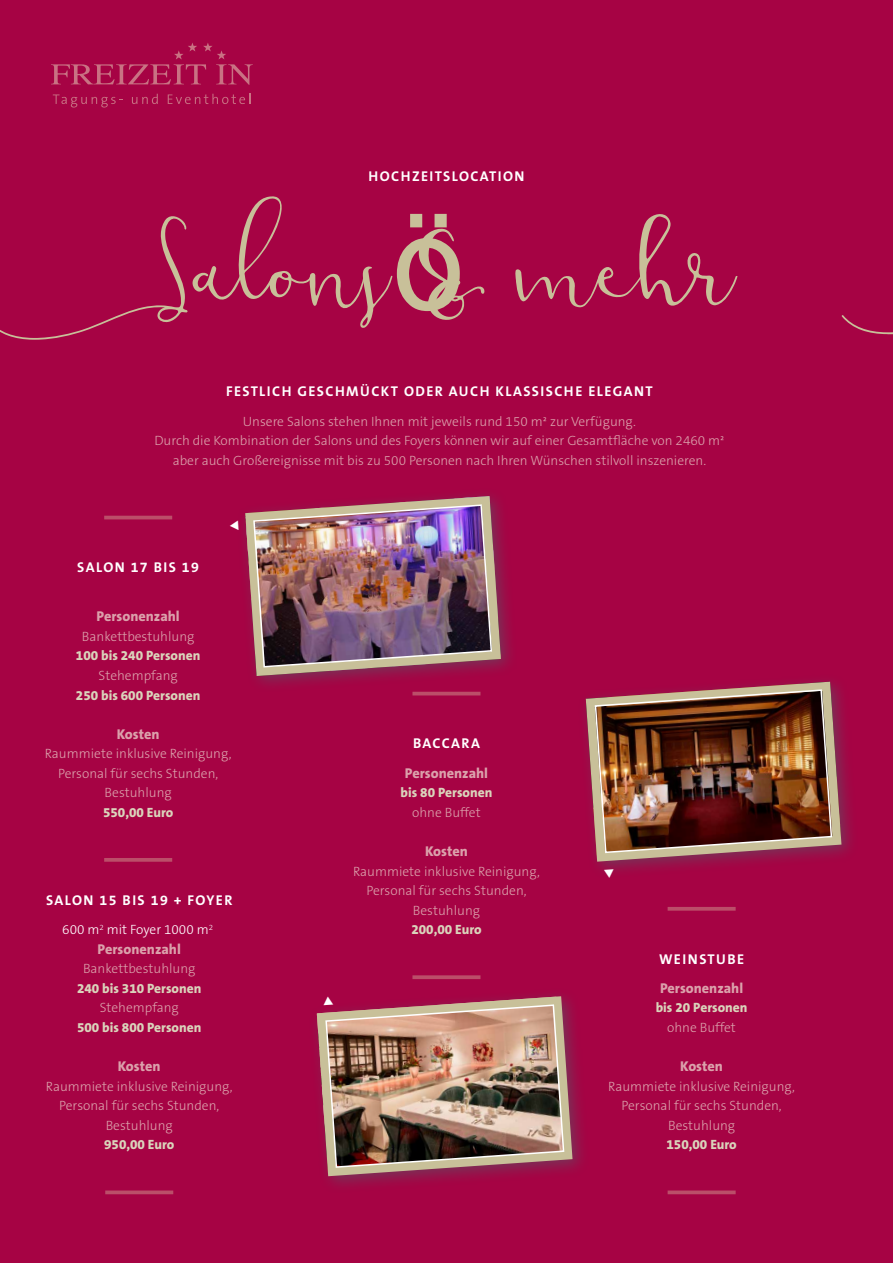
<style>
.page{position:relative;width:893px;height:1263px;background:#fff}
.page>*{position:absolute;margin:0;border:0;box-sizing:border-box;transform-origin:0 0}
.t1{font:135px "Modesty Regular By MCT";color:#c8c099}
.t2{font:700 14.25px "The Sans B7";letter-spacing:.1em;color:#fff}
.t3{font:800 14.25px "The Sans B8";color:#dba1ab}
.t4{font:300 13.5px/19.5px "The Sans B3";color:#dba1ab;text-align:center}
.t5{font:800 13.5px "The Sans B8";color:#dad4bb}
.t6{font:300 13.5px "The Sans B3";color:#fff}
</style>
<div class="page">
<div style="left:0;top:0;width:892px;height:1263px;background:#a60344"></div>
<svg style="left:892px;top:0;width:1px;height:1263px"></svg>
<div style="left:125px;top:514px;width:26px;height:19px;background:linear-gradient(to right,#a60344,#a60344)"></div>
<hr style="left:104px;top:516px;width:68px;height:3px;background:#bb4e69">
<div style="left:125px;top:856px;width:26px;height:19px;background:#a60344"></div>
<svg style="left:104px;top:858px;width:68px;height:4px"></svg>
<svg style="left:126px;top:1188px;width:26px;height:20px"></svg>
<svg style="left:105px;top:1190px;width:68px;height:4px"></svg>
<svg style="left:51px;top:43px;width:202px;height:42px;background:#ab144d"></svg>
<svg style="left:53px;top:94px;width:70px;height:14px"></svg>
<svg style="left:132px;top:94px;width:26px;height:10px"></svg>
<svg style="left:168px;top:94px;width:82px;height:10px"></svg>
<svg style="left:434px;top:695px;width:25px;height:14px"></svg>
<hr style="left:412px;top:692px;width:68px;height:3px;background:#bb4e69">
<div style="left:434px;top:973px;width:25px;height:20px;background:#a60344"></div>
<svg style="left:412px;top:975px;width:68px;height:4px"></svg>
<div style="left:689px;top:905px;width:25px;height:19px;background:#a60344"></div>
<svg style="left:668px;top:907px;width:68px;height:4px"></svg>
<svg style="left:689px;top:1188px;width:25px;height:20px"></svg>
<svg style="left:668px;top:1190px;width:68px;height:4px"></svg>
<div style="left:577px;top:673px;width:282px;height:206px;background:#a60344"></div>
<svg style="left:585px;top:681px;width:261px;height:185px"></svg>
<img style="left:594px;top:688px;width:239px;height:166px">
<div style="left:308px;top:987px;width:282px;height:207px;background:#a60344"></div>
<svg style="left:316px;top:999px;width:261px;height:182px"></svg>
<div style="left:236px;top:487px;width:282px;height:206px;background:#a60344"></div>
<svg style="left:245px;top:496px;width:260px;height:184px"></svg>
<img style="left:252px;top:504px;width:241px;height:164px">
<svg style="left:230px;top:520px;width:6px;height:10px"></svg>
<img style="left:323px;top:996px;width:242px;height:173px">
<p class="t2" style="left:369px;top:169px;width:157px">HOCHZEITSLOCATION</p>
<h1 class="t1" style="left:157px;top:182px;width:580px">Salons &amp; mehr</h1>
<p class="t2" style="left:226px;top:384px;width:428px">FESTLICH GESCHMÜCKT ODER AUCH KLASSISCHE ELEGANT</p>
<p class="t4" style="left:154px;top:412px;width:572px">Unsere Salons stehen Ihnen mit jeweils rund 150 m² zur Verfügung.<br>Durch die Kombination der Salons und des Foyers können wir auf einer Gesamtfläche von 2460 m² aber auch Großereignisse mit bis zu 500 Personen nach Ihren Wünschen stilvoll inszenieren.</p>
<p class="t2" style="left:77px;top:560px;width:123px">SALON 17 BIS 19</p>
<p class="t3" style="left:97px;top:609px;width:85px">Personenzahl</p>
<p class="t4" style="left:82px;top:627px;width:114px">Bankettbestuhlung</p>
<p class="t5" style="left:76px;top:649px;width:126px">100 bis 240 Personen</p>
<p class="t4" style="left:99px;top:666px;width:81px">Stehempfang</p>
<p class="t5" style="left:76px;top:688px;width:126px">250 bis 600 Personen</p>
<p class="t3" style="left:117px;top:726px;width:44px">Kosten</p>
<p class="t4" style="left:45px;top:744px;width:188px">Raummiete inklusive Reinigung,<br>Personal für sechs Stunden,<br>Bestuhlung</p>
<p class="t5" style="left:103px;top:805px;width:72px">550,00 Euro</p>
<p class="t2" style="left:46px;top:893px;width:188px">SALON 15 BIS 19 + FOYER</p>
<p class="t3" style="left:98px;top:941px;width:85px">Personenzahl</p>
<p class="t4" style="left:83px;top:960px;width:114px">Bankettbestuhlung</p>
<p class="t5" style="left:77px;top:981px;width:126px">240 bis 310 Personen</p>
<p class="t4" style="left:100px;top:999px;width:81px">Stehempfang</p>
<p class="t5" style="left:77px;top:1020px;width:126px">500 bis 800 Personen</p>
<p class="t3" style="left:118px;top:1059px;width:44px">Kosten</p>
<p class="t4" style="left:46px;top:1077px;width:188px">Raummiete inklusive Reinigung,<br>Personal für sechs Stunden,<br>Bestuhlung</p>
<p class="t5" style="left:104px;top:1138px;width:72px">950,00 Euro</p>
<p class="t6" style="left:62px;top:923px;width:152px">600 m<sup>2</sup> mit Foyer 1000 m<sup>2</sup></p>
<p class="t2" style="left:413px;top:736px;width:68px">BACCARA</p>
<p class="t3" style="left:405px;top:765px;width:85px">Personenzahl</p>
<p class="t5" style="left:401px;top:785px;width:93px">bis 80 Personen</p>
<p class="t4" style="left:412px;top:803px;width:70px">ohne Buffet</p>
<p class="t3" style="left:425px;top:844px;width:44px">Kosten</p>
<p class="t4" style="left:353px;top:862px;width:188px">Raummiete inklusive Reinigung,<br>Personal für sechs Stunden,<br>Bestuhlung</p>
<p class="t5" style="left:411px;top:922px;width:72px">200,00 Euro</p>
<p class="t2" style="left:659px;top:951px;width:87px">WEINSTUBE</p>
<p class="t3" style="left:660px;top:980px;width:85px">Personenzahl</p>
<p class="t5" style="left:656px;top:1001px;width:93px">bis 20 Personen</p>
<p class="t4" style="left:667px;top:1018px;width:70px">ohne Buffet</p>
<p class="t3" style="left:680px;top:1059px;width:44px">Kosten</p>
<p class="t4" style="left:608px;top:1077px;width:188px">Raummiete inklusive Reinigung,<br>Personal für sechs Stunden,<br>Bestuhlung</p>
<p class="t5" style="left:666px;top:1138px;width:72px">150,00 Euro</p>
</div>
